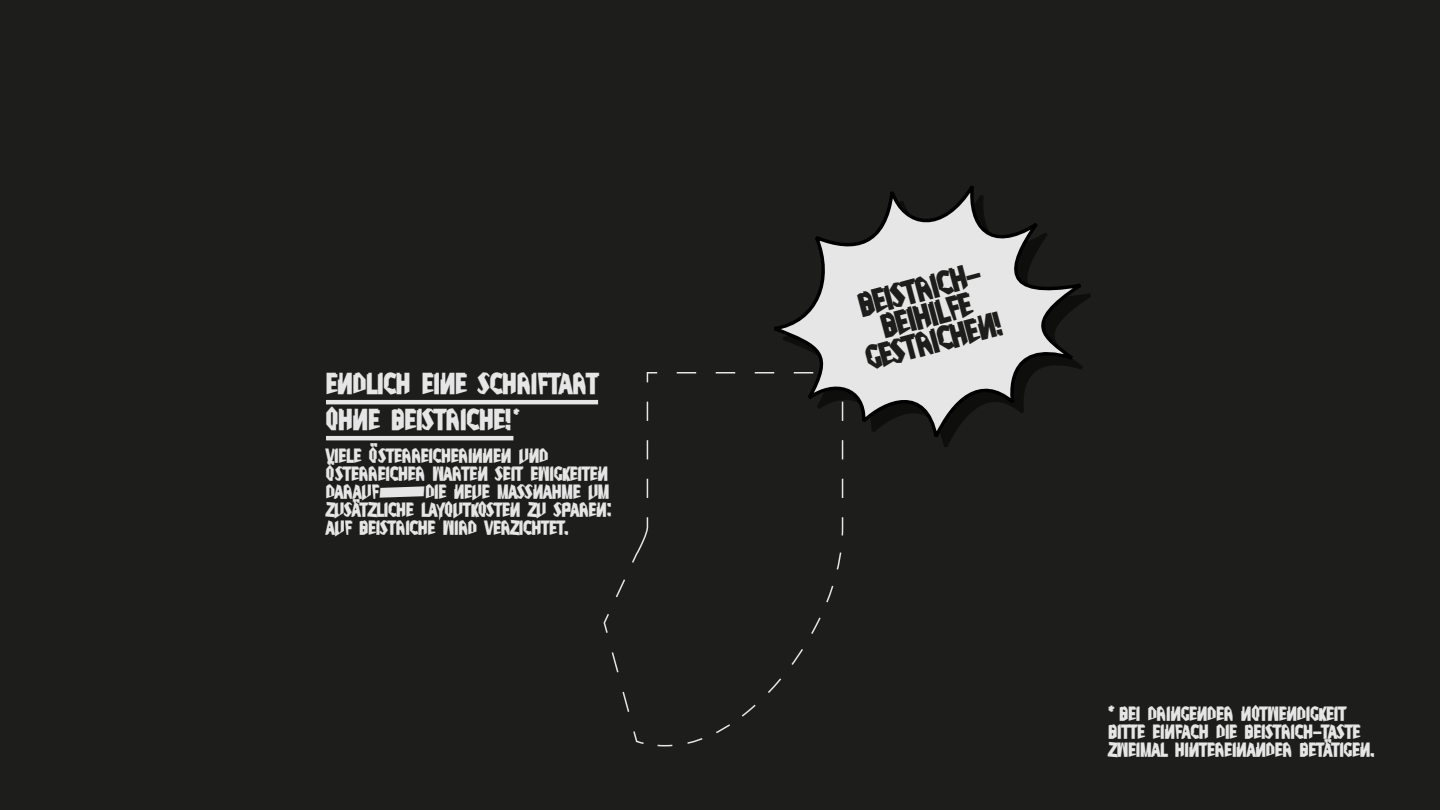
<style>
.page{position:relative;width:1440px;height:810px;background:#1d1d1b}
.page>*{position:absolute;margin:0;border:0;box-sizing:border-box;transform-origin:0 0}
.t1{font:30.6px "HARTETIMES 500";color:#1d1d1b}
.t2{font:27px/36px "HARTETIMES 500";letter-spacing:.02em;color:#e6e6e6}
.t3{font:18px/18px "HARTETIMES 500";letter-spacing:.02em;color:#e6e6e6}
.t4{font:13.5px "HARTETIMES 500";color:#e6e6e6}
</style>
<div class="page">
<svg style="left:603px;top:372px;width:241px;height:375px"></svg>
<svg style="left:761px;top:186px;width:330px;height:262px"></svg>
<hr style="left:326px;top:400px;width:272px;height:4px;background:#e6e6e6">
<hr style="left:326px;top:436px;width:187px;height:4px;background:#e6e6e6">
<p class="t2" style="left:326px;top:366px;width:274px">ENDLICH EINE SCHRIFTART<br>OHNE BEISTRICHE!</p>
<p class="t4" style="left:513px;top:401px;width:8px">*</p>
<p class="t3" style="left:326px;top:447px;width:223px">VIELE ÖSTERREICHERINNEN UND</p>
<p class="t3" style="left:326px;top:465px;width:286px">ÖSTERREICHER WARTEN SEIT EWIGKEITEN DARAUF—DIE NEUE MASSNAHME UM ZUSÄTZLICHE LAYOUTKOSTEN ZU SPAREN:<br>AUF BEISTRICHE WIRD VERZICHTET.</p>
<p class="t1" style="left:853px;top:283px;width:127px;rotate:-15deg">BEISTRICH-</p>
<p class="t1" style="left:876px;top:304px;width:94px;rotate:-15deg">BEIHILFE</p>
<p class="t1" style="left:861px;top:336px;width:140px;rotate:-15deg">GESTRICHEN!</p>
<p class="t3" style="left:1108px;top:705px;width:239px"><sup>*</sup> BEI DRINGENDER NOTWENDIGKEIT</p>
<p class="t3" style="left:1108px;top:723px;width:253px">BITTE EINFACH DIE BEISTRICH-TASTE</p>
<p class="t3" style="left:1108px;top:741px;width:267px">ZWEIMAL HINTEREINANDER BETÄTIGEN.</p>
</div>
